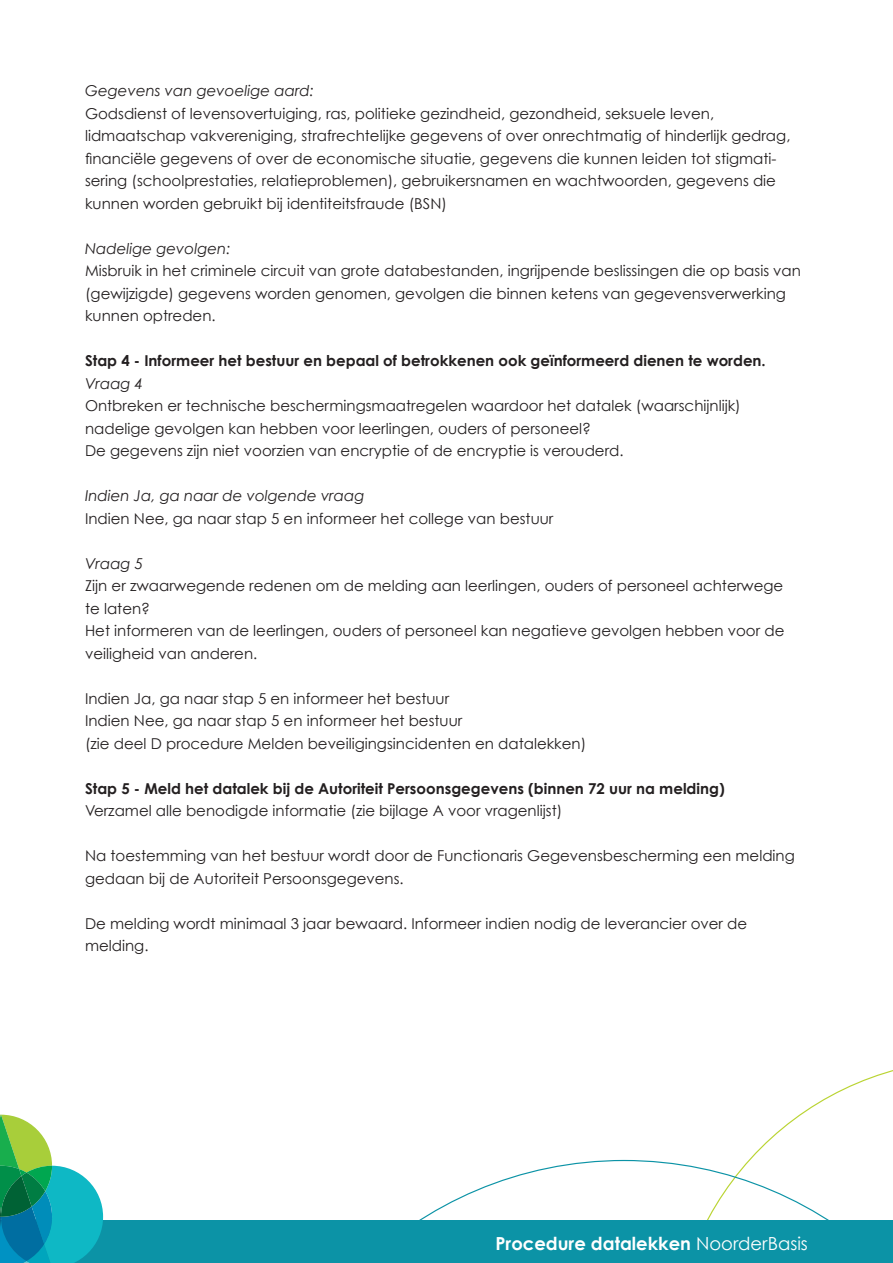
<style>
.page{position:relative;width:893px;height:1263px;background:#fff}
.page>*{position:absolute;margin:0;border:0;box-sizing:border-box;transform-origin:0 0}
.t1{font:700 18px "Century Gothic";color:#fff}
.t2{font:15px/22.5px "Century Gothic";color:#231f20}
.t3{font:700 15px "Century Gothic";color:#231f20}
.t4{font:italic 15px "Century Gothic";color:#231f20}
.s1{font-weight:400}
</style>
<div class="page">
<svg style="left:749px;top:1070px;width:144px;height:90px"></svg>
<svg style="left:419px;top:1160px;width:410px;height:60px"></svg>
<div style="left:0;top:1220px;width:893px;height:43px;background:#0c93a6"></div>
<svg style="left:0;top:1115px;width:103px;height:148px"></svg>
<p class="t4" style="left:85px;top:82px;width:230px">Gegevens van gevoelige aard:</p>
<p class="t2" style="left:85px;top:102px;width:707px">Godsdienst of levensovertuiging, ras, politieke gezindheid, gezondheid, seksuele leven, lidmaatschap vakvereniging, strafrechtelijke gegevens of over onrechtmatig of hinderlijk gedrag, financiële gegevens of over de economische situatie, gegevens die kunnen leiden tot stigmati&shy;sering (schoolprestaties, relatieproblemen), gebruikersnamen en wachtwoorden, gegevens die kunnen worden gebruikt bij identiteitsfraude (BSN)</p>
<p class="t4" style="left:85px;top:239px;width:147px">Nadelige gevolgen:</p>
<p class="t2" style="left:85px;top:259px;width:717px">Misbruik in het criminele circuit van grote databestanden, ingrijpende beslissingen die op basis van (gewijzigde) gegevens worden genomen, gevolgen die binnen ketens van gegevensverwerking kunnen optreden.</p>
<p class="t3" style="left:85px;top:351px;width:682px">Stap 4 - Informeer het bestuur en bepaal of betrokkenen ook geïnformeerd dienen te worden.</p>
<p class="t4" style="left:85px;top:374px;width:60px">Vraag 4</p>
<p class="t2" style="left:85px;top:394px;width:657px">Ontbreken er technische beschermingsmaatregelen waardoor het datalek (waarschijnlijk) nadelige gevolgen kan hebben voor leerlingen, ouders of personeel?<br>De gegevens zijn niet voorzien van encryptie of de encryptie is verouderd.</p>
<p class="t4" style="left:85px;top:487px;width:281px">Indien Ja, ga naar de volgende vraag</p>
<p class="t2" style="left:85px;top:507px;width:470px">Indien Nee, ga naar stap 5 en informeer het college van bestuur</p>
<p class="t4" style="left:85px;top:554px;width:60px">Vraag 5</p>
<p class="t2" style="left:85px;top:574px;width:701px">Zijn er zwaarwegende redenen om de melding aan leerlingen, ouders of personeel achterwege te laten?<br>Het informeren van de leerlingen, ouders of personeel kan negatieve gevolgen hebben voor de veiligheid van anderen.</p>
<p class="t2" style="left:85px;top:687px;width:503px">Indien Ja, ga naar stap 5 en informeer het bestuur<br>Indien Nee, ga naar stap 5 en informeer het bestuur<br>(zie deel D procedure Melden beveiligingsincidenten en datalekken)</p>
<p class="t3" style="left:85px;top:779px;width:641px">Stap 5 - Meld het datalek bij de Autoriteit Persoonsgegevens (binnen 72 uur na melding)</p>
<p class="t2" style="left:85px;top:799px;width:479px">Verzamel alle benodigde informatie (zie bijlage A voor vragenlijst)</p>
<p class="t2" style="left:85px;top:844px;width:711px">Na toestemming van het bestuur wordt door de Functionaris Gegevensbescherming een melding gedaan bij de Autoriteit Persoonsgegevens.</p>
<p class="t2" style="left:85px;top:912px;width:664px">De melding wordt minimaal 3 jaar bewaard. Informeer indien nodig de leverancier over de melding.</p>
<p class="t1" style="left:495px;top:1232px;width:314px">Procedure datalekken <span class="s1">NoorderBasis</span></p>
</div>
